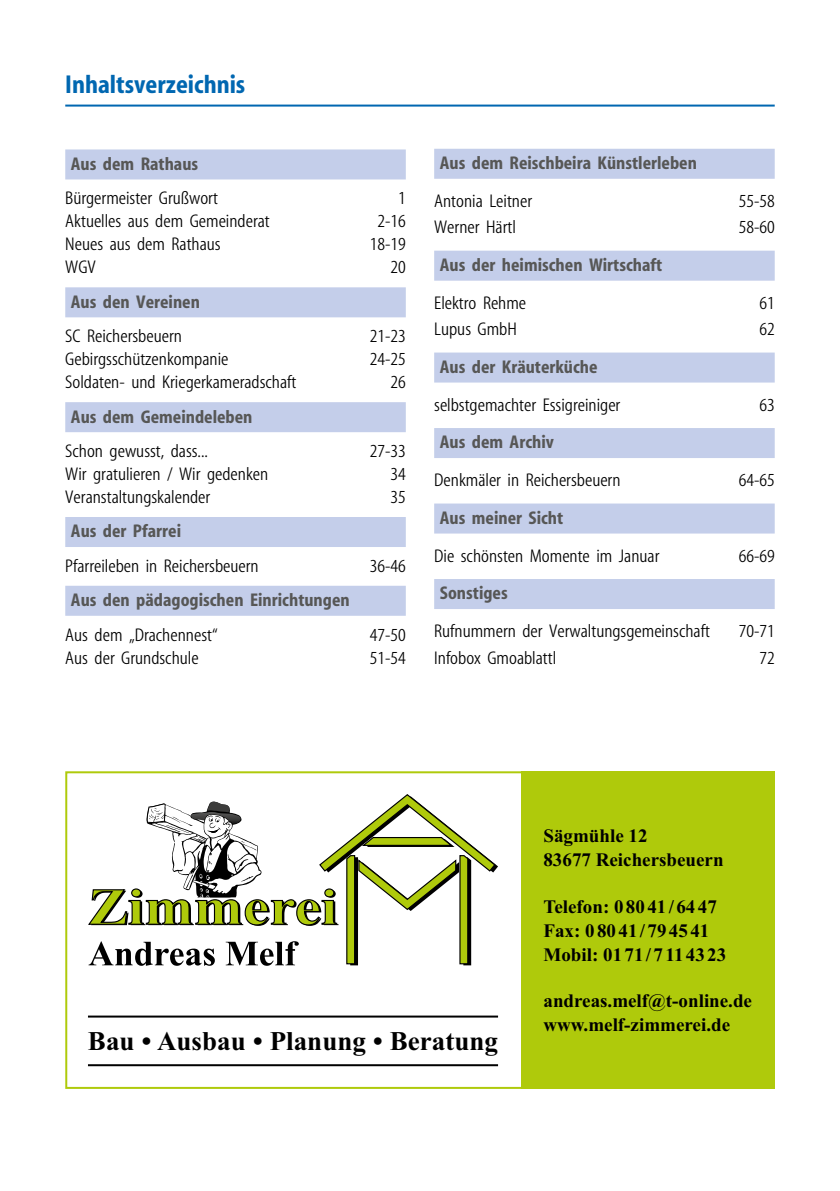
<style>
.page{position:relative;width:840px;height:1191px;background:#fff}
.page>*{position:absolute;margin:0;border:0;box-sizing:border-box;transform-origin:0 0}
.t1{font:700 27px "Times New Roman";color:#000}
.t2{font:700 condensed 26px "Myriad";color:#0067b1}
.t3{font:700 19px/24px "Times New Roman";color:#000}
.t4{font:18.4px "Myriad Condensed";color:#000}
.t5{font:700 condensed 18.4px "Myriad";color:#575756}
</style>
<div class="page">
<hr style="left:65px;top:105px;width:709px;height:2px;background:#0067b1">
<div style="left:65px;top:149px;width:340px;height:30px;background:#c4ceea"></div>
<div style="left:65px;top:287px;width:340px;height:30px;background:#c4ceea"></div>
<div style="left:65px;top:402px;width:340px;height:30px;background:#c4ceea"></div>
<div style="left:65px;top:517px;width:340px;height:30px;background:#c4ceea"></div>
<div style="left:65px;top:586px;width:340px;height:30px;background:#c4ceea"></div>
<div style="left:434px;top:149px;width:340px;height:30px;background:#c4ceea"></div>
<div style="left:434px;top:251px;width:340px;height:30px;background:#c4ceea"></div>
<div style="left:434px;top:352px;width:340px;height:30px;background:#c4ceea"></div>
<div style="left:434px;top:428px;width:340px;height:30px;background:#c4ceea"></div>
<div style="left:434px;top:503px;width:340px;height:30px;background:#c4ceea"></div>
<div style="left:434px;top:579px;width:340px;height:30px;background:#c4ceea"></div>
<svg style="left:88px;top:794px;width:410px;height:171px"></svg>
<div style="left:520px;top:771px;width:254px;height:318px;background:#afca0b"></div>
<hr style="left:88px;top:1064px;width:410px;height:2px;background:#000">
<hr style="left:88px;top:1015px;width:410px;height:2px;background:#000">
<div style="left:65px;top:771px;width:709px;height:318px;border:2px solid #afca0b"></div>
<h2 class="t2" style="left:65px;top:71px;width:181px">Inhaltsverzeichnis</h2>
<p class="t5" style="left:71px;top:154px;width:129px">Aus dem Rathaus</p>
<p class="t4" style="left:65px;top:189px;width:154px">Bürgermeister Grußwort</p>
<p class="t4" style="left:398px;top:189px;width:9px">1</p>
<p class="t4" style="left:65px;top:212px;width:206px">Aktuelles aus dem Gemeinderat</p>
<p class="t4" style="left:377px;top:212px;width:30px">2-16</p>
<p class="t4" style="left:65px;top:235px;width:157px">Neues aus dem Rathaus</p>
<p class="t4" style="left:369px;top:235px;width:38px">18-19</p>
<p class="t4" style="left:65px;top:258px;width:32px">WGV</p>
<p class="t4" style="left:390px;top:258px;width:17px">20</p>
<p class="t5" style="left:71px;top:292px;width:130px">Aus den Vereinen</p>
<p class="t4" style="left:65px;top:327px;width:118px">SC Reichersbeuern</p>
<p class="t4" style="left:369px;top:327px;width:38px">21-23</p>
<p class="t4" style="left:65px;top:350px;width:165px">Gebirgsschützenkompanie</p>
<p class="t4" style="left:369px;top:350px;width:38px">24-25</p>
<p class="t4" style="left:65px;top:373px;width:232px">Soldaten- und Kriegerkameradschaft</p>
<p class="t4" style="left:390px;top:373px;width:17px">26</p>
<p class="t5" style="left:71px;top:407px;width:183px">Aus dem Gemeindeleben</p>
<p class="t4" style="left:65px;top:442px;width:144px">Schon gewusst, dass...</p>
<p class="t4" style="left:369px;top:442px;width:38px">27-33</p>
<p class="t4" style="left:65px;top:465px;width:204px">Wir gratulieren / Wir gedenken</p>
<p class="t4" style="left:390px;top:465px;width:17px">34</p>
<p class="t4" style="left:65px;top:488px;width:146px">Veranstaltungskalender</p>
<p class="t4" style="left:390px;top:488px;width:17px">35</p>
<p class="t5" style="left:71px;top:522px;width:112px">Aus der Pfarrei</p>
<p class="t4" style="left:65px;top:556px;width:195px">Pfarreileben in Reichersbeuern</p>
<p class="t4" style="left:369px;top:556px;width:38px">36-46</p>
<p class="t5" style="left:71px;top:591px;width:280px">Aus den pädagogischen Einrichtungen</p>
<p class="t4" style="left:65px;top:625px;width:154px">Aus dem „Drachennest“</p>
<p class="t4" style="left:369px;top:625px;width:38px">47-50</p>
<p class="t4" style="left:65px;top:648px;width:135px">Aus der Grundschule</p>
<p class="t4" style="left:369px;top:648px;width:38px">51-54</p>
<p class="t5" style="left:439px;top:154px;width:258px">Aus dem Reischbeira Künstlerleben</p>
<p class="t4" style="left:434px;top:192px;width:99px">Antonia Leitner</p>
<p class="t4" style="left:738px;top:192px;width:38px">55-58</p>
<p class="t4" style="left:434px;top:218px;width:83px">Werner Härtl</p>
<p class="t4" style="left:738px;top:218px;width:38px">58-60</p>
<p class="t5" style="left:439px;top:255px;width:224px">Aus der heimischen Wirtschaft</p>
<p class="t4" style="left:434px;top:294px;width:93px">Elektro Rehme</p>
<p class="t4" style="left:759px;top:294px;width:17px">61</p>
<p class="t4" style="left:434px;top:320px;width:84px">Lupus GmbH</p>
<p class="t4" style="left:759px;top:320px;width:17px">62</p>
<p class="t5" style="left:439px;top:357px;width:159px">Aus der Kräuterküche</p>
<p class="t4" style="left:434px;top:395px;width:187px">selbstgemachter Essigreiniger</p>
<p class="t4" style="left:759px;top:395px;width:17px">63</p>
<p class="t5" style="left:439px;top:433px;width:115px">Aus dem Archiv</p>
<p class="t4" style="left:434px;top:471px;width:188px">Denkmäler in Reichersbeuern</p>
<p class="t4" style="left:738px;top:471px;width:38px">64-65</p>
<p class="t5" style="left:439px;top:508px;width:125px">Aus meiner Sicht</p>
<p class="t4" style="left:434px;top:546px;width:227px">Die schönsten Momente im Januar</p>
<p class="t4" style="left:738px;top:546px;width:38px">66-69</p>
<p class="t5" style="left:439px;top:584px;width:69px">Sonstiges</p>
<p class="t4" style="left:434px;top:622px;width:277px">Rufnummern der Verwaltungsgemeinschaft</p>
<p class="t4" style="left:738px;top:622px;width:38px">70-71</p>
<p class="t4" style="left:434px;top:648px;width:123px">Infobox Gmoablattl</p>
<p class="t4" style="left:759px;top:648px;width:17px">72</p>
<h1 class="t1" style="left:88px;top:1023px;width:411px">Bau • Ausbau • Planung • Beratung</h1>
<p class="t3" style="left:543px;top:825px;width:181px">Sägmühle 12<br>83677 Reichersbeuern</p>
<p class="t3" style="left:543px;top:895px;width:184px">Telefon: 0 80 41 / 64 47<br>Fax: 0 80 41 / 79 45 41<br>Mobil: 01 71 / 7 1143 23</p>
<p class="t3" style="left:543px;top:990px;width:210px">andreas.melf@t-online.de www.melf-zimmerei.de</p>
</div>
